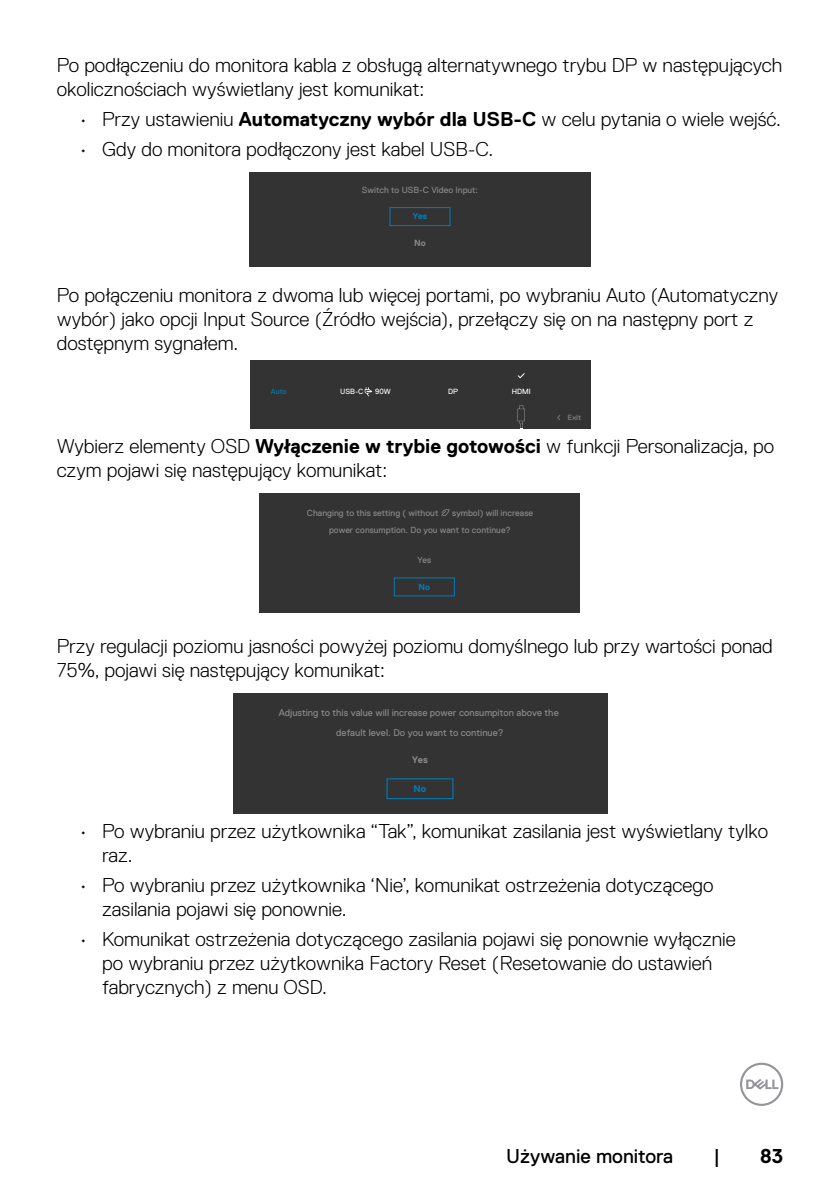
<style>
.page{position:relative;width:840px;height:1191px;background:#fff}
.page>*{position:absolute;margin:0;border:0;box-sizing:border-box;transform-origin:0 0}
.t1{font:300 20px/24px "Dell Replica";color:#000}
.t2{font:20px "Dell Replica";color:#000}
.t3{font:700 20px "Dell Replica";color:#000}
.t4{font:9.8px/20.8px "Dell Replica";color:#888;text-align:center}
.t5{font:700 9.8px "Dell Replica";color:#888}
.t6{font:700 9.8px "Dell Replica";color:#007db8}
.t7{font:8.8px/16.8px "Dell Replica";color:#888}
.t8{font:700 8.8px "Dell Replica";color:#007db8}
.t9{font:700 8.8px "Dell Replica";color:#888}
.t10{font:7.6px "Dell Replica";color:#fff}
.t11{font:700 7.6px "Dell Replica";color:#777}
.t12{font:7.6px "Dell Replica";color:#007db8}
.s1{font-weight:700}
</style>
<div class="page">
<svg style="left:740px;top:1062px;width:42px;height:44px"></svg>
<div style="left:249px;top:172px;width:341px;height:94px;background:#333"></div>
<div style="left:389px;top:207px;width:61px;height:19px;border:1px solid #007db8"></div>
<div style="left:249px;top:360px;width:341px;height:69px;background:#333"></div>
<svg style="left:364px;top:387px;width:8px;height:9px"></svg>
<svg style="left:517px;top:373px;width:8px;height:6px"></svg>
<svg style="left:517px;top:405px;width:7px;height:24px"></svg>
<div style="left:260px;top:493px;width:319px;height:119px;background:#333"></div>
<svg style="left:441px;top:509px;width:8px;height:8px"></svg>
<div style="left:393px;top:577px;width:61px;height:19px;border:1px solid #007db8"></div>
<div style="left:233px;top:693px;width:373px;height:121px;background:#333"></div>
<div style="left:386px;top:778px;width:67px;height:21px;border:1px solid #007db8"></div>
<p class="t1" style="left:57px;top:53px;width:726px">Po podłączeniu do monitora kabla z obsługą alternatywnego trybu DP w następujących okolicznościach wyświetlany jest komunikat:</p>
<p class="t1" style="left:79px;top:107px;width:702px">• Przy ustawieniu <span class="s1">Automatyczny wybór dla USB-C</span> w celu pytania o wiele wejść.</p>
<p class="t1" style="left:79px;top:137px;width:415px">• Gdy do monitora podłączony jest kabel USB-C.</p>
<p class="t7" style="left:361px;top:182px;width:118px">Switch to USB-C Video Input:</p>
<p class="t8" style="left:412px;top:211px;width:16px">Yes</p>
<p class="t9" style="left:414px;top:238px;width:13px">No</p>
<p class="t1" style="left:57px;top:283px;width:722px">Po połączeniu monitora z dwoma lub więcej portami, po wybraniu Auto (Automatyczny wybór) jako opcji Input Source (Źródło wejścia), przełączy się on na następny port z dostępnym sygnałem.</p>
<p class="t12" style="left:271px;top:387px;width:17px">Auto</p>
<p class="t10" style="left:340px;top:387px;width:25px">USB-C</p>
<p class="t10" style="left:375px;top:387px;width:17px">90W</p>
<p class="t10" style="left:448px;top:387px;width:11px">DP</p>
<p class="t10" style="left:511px;top:387px;width:21px">HDMI</p>
<p class="t11" style="left:567px;top:413px;width:15px">Exit</p>
<p class="t1" style="left:57px;top:434px;width:718px">Wybierz elementy OSD <span class="s1">Wyłączenie w trybie gotowości</span> w funkcji Personalizacja, po czym pojawi się następujący komunikat:</p>
<p class="t7" style="left:307px;top:504px;width:133px">Changing to this setting ( without</p>
<p class="t7" style="left:329px;top:504px;width:205px;text-indent:123px">symbol) will increase power consumption. Do you want to continue?</p>
<p class="t7" style="left:417px;top:551px;width:15px">Yes</p>
<p class="t8" style="left:418px;top:582px;width:13px">No</p>
<p class="t1" style="left:57px;top:634px;width:717px">Przy regulacji poziomu jasności powyżej poziomu domyślnego lub przy wartości ponad<br>75%, pojawi się następujący komunikat:</p>
<p class="t4" style="left:278px;top:702px;width:281px">Adjusting to this value will increase power consumpiton above the default level. Do you want to continue?</p>
<p class="t5" style="left:412px;top:754px;width:17px">Yes</p>
<p class="t6" style="left:413px;top:783px;width:14px">No</p>
<p class="t1" style="left:102px;top:819px;width:667px;text-indent:-23px">• Po wybraniu przez użytkownika “Tak”, komunikat zasilania jest wyświetlany tylko raz.</p>
<p class="t1" style="left:102px;top:873px;width:612px;text-indent:-23px">• Po wybraniu przez użytkownika ‘Nie’, komunikat ostrzeżenia dotyczącego zasilania pojawi się ponownie.</p>
<p class="t1" style="left:102px;top:927px;width:634px;text-indent:-23px">• Komunikat ostrzeżenia dotyczącego zasilania pojawi się ponownie wyłącznie po wybraniu przez użytkownika Factory Reset (Resetowanie do ustawień fabrycznych) z menu OSD.</p>
<p class="t2" style="left:506px;top:1144px;width:168px">Używanie monitora</p>
<p class="t2" style="left:713px;top:1144px;width:8px">|</p>
<p class="t3" style="left:759px;top:1144px;width:24px">83</p>
</div>
